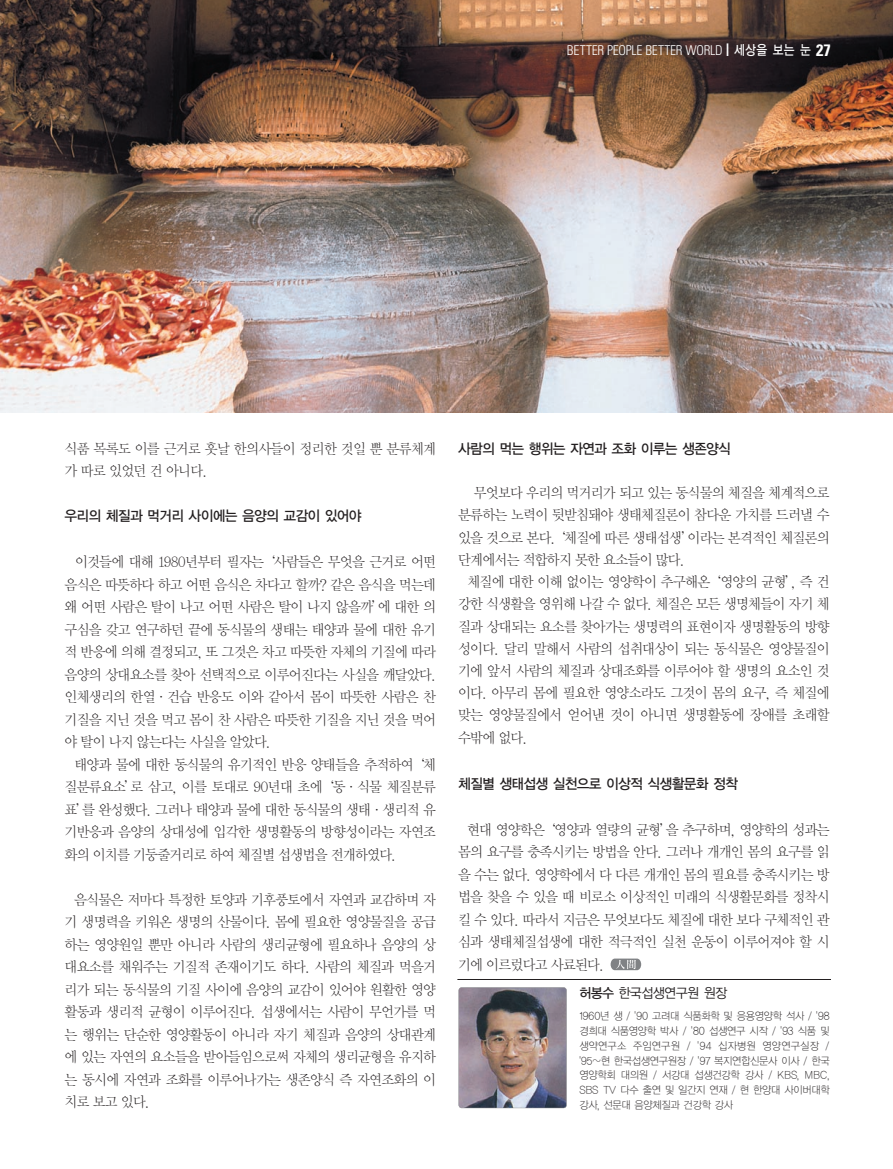
<style>
.page{position:relative;width:893px;height:1169px;background:#fff}
.page>*{position:absolute;margin:0;border:0;box-sizing:border-box;transform-origin:0 0}
.t1{font:14.25px/22.5px "Y Mj O11";letter-spacing:-.105em;color:#231f20;text-align:justify;scale:.95 1}
.t2{font:14.25px "YGO13";letter-spacing:-.11em;color:#231f20;scale:.95 1}
.t3{font:300 condensed 13.5px "Univers";letter-spacing:-.02em;color:#fff}
.t4{font:13.5px "YGO12";letter-spacing:-.11em;color:#231f20;scale:.95 1}
.t5{font:10.5px/14.7px "YGO11";letter-spacing:-.1em;color:#231f20;text-align:justify;scale:.95 1}
.s1{font-family:"Frutiger";font-weight:400;font-size:18px}
.s2{font-family:"YGO13";font-weight:400;font-stretch:normal}
.s3{font-weight:700;font-size:16.5px}
.s4{font-family:"YGO13"}
</style>
<div class="page">
<img style="left:0;top:0;width:892px;height:412px">
<svg style="left:610px;top:958px;width:31px;height:12px"></svg>
<img style="left:458px;top:987px;width:108px;height:121px;border-radius:3px">
<div style="left:458px;top:987px;width:108px;height:121px;border:1px solid #939598;border-radius:3px"></div>
<hr style="left:457px;top:979px;width:374px;height:1px;background:#231f20">
<p class="t3" style="left:567px;top:45px;width:265px">BETTER PEOPLE BETTER WORLD <span class="s1">I</span> <span class="s2">세상을 보는 눈</span> <span class="s3">27</span></p>
<p class="t1" style="left:64px;top:438px;width:393px">식품 목록도 이를 근거로 훗날 한의사들이 정리한 것일 뿐 분류체계 가 따로 있었던 건 아니다.</p>
<p class="t2" style="left:64px;top:509px;width:315px">우리의 체질과 먹거리 사이에는 음양의 교감이 있어야</p>
<p class="t1" style="left:64px;top:551px;width:393px;text-indent:10px">이것들에 대해 1980년부터 필자는‘사람들은 무엇을 근거로 어떤 음식은 따뜻하다 하고 어떤 음식은 차다고 할까? 같은 음식을 먹는데 왜 어떤 사람은 탈이 나고 어떤 사람은 탈이 나지 않을까’에 대한 의 구심을 갖고 연구하던 끝에 동식물의 생태는 태양과 물에 대한 유기 적 반응에 의해 결정되고, 또 그것은 차고 따뜻한 자체의 기질에 따라 음양의 상대요소를 찾아 선택적으로 이루어진다는 사실을 깨달았다. 인체생리의 한열∙건습 반응도 이와 같아서 몸이 따뜻한 사람은 찬 기질을 지닌 것을 먹고 몸이 찬 사람은 따뜻한 기질을 지닌 것을 먹어 야 탈이 나지 않는다는 사실을 알았다.</p>
<p class="t1" style="left:64px;top:754px;width:393px;text-indent:10px">태양과 물에 대한 동식물의 유기적인 반응 양태들을 추적하여‘체 질분류요소’로 삼고, 이를 토대로 90년대 초에‘동∙식물 체질분류 표’를 완성했다. 그러나 태양과 물에 대한 동식물의 생태∙생리적 유 기반응과 음양의 상대성에 입각한 생명활동의 방향성이라는 자연조 화의 이치를 기둥줄거리로 하여 체질별 섭생법을 전개하였다.</p>
<p class="t1" style="left:64px;top:889px;width:393px;text-indent:10px">음식물은 저마다 특정한 토양과 기후풍토에서 자연과 교감하며 자 기 생명력을 키워온 생명의 산물이다. 몸에 필요한 영양물질을 공급 하는 영양원일 뿐만 아니라 사람의 생리균형에 필요하나 음양의 상 대요소를 채워주는 기질적 존재이기도 하다. 사람의 체질과 먹을거 리가 되는 동식물의 기질 사이에 음양의 교감이 있어야 원활한 영양 활동과 생리적 균형이 이루어진다. 섭생에서는 사람이 무언가를 먹 는 행위는 단순한 영양활동이 아니라 자기 체질과 음양의 상대관계 에 있는 자연의 요소들을 받아들임으로써 자체의 생리균형을 유지하 는 동시에 자연과 조화를 이루어나가는 생존양식 즉 자연조화의 이 치로 보고 있다.</p>
<p class="t2" style="left:458px;top:442px;width:289px">사람의 먹는 행위는 자연과 조화 이루는 생존양식</p>
<p class="t1" style="left:458px;top:483px;width:393px;text-indent:16px">무엇보다 우리의 먹거리가 되고 있는 동식물의 체질을 체계적으로 분류하는 노력이 뒷받침돼야 생태체질론이 참다운 가치를 드러낼 수 있을 것으로 본다. ‘체질에 따른 생태섭생’이라는 본격적인 체질론의 단계에서는 적합하지 못한 요소들이 많다.</p>
<p class="t1" style="left:458px;top:571px;width:393px;text-indent:9px">체질에 대한 이해 없이는 영양학이 추구해온‘영양의 균형’, 즉 건 강한 식생활을 영위해 나갈 수 없다. 체질은 모든 생명체들이 자기 체 질과 상대되는 요소를 찾아가는 생명력의 표현이자 생명활동의 방향 성이다. 달리 말해서 사람의 섭취대상이 되는 동식물은 영양물질이 기에 앞서 사람의 체질과 상대조화를 이루어야 할 생명의 요소인 것 이다. 아무리 몸에 필요한 영양소라도 그것이 몸의 요구, 즉 체질에 맞는 영양물질에서 얻어낸 것이 아니면 생명활동에 장애를 초래할 수밖에 없다.</p>
<p class="t2" style="left:458px;top:777px;width:297px">체질별 생태섭생 실천으로 이상적 식생활문화 정착</p>
<p class="t1" style="left:458px;top:819px;width:393px;text-indent:9px">현대 영양학은‘영양과 열량의 균형’을 추구하며, 영양학의 성과는 몸의 요구를 충족시키는 방법을 안다. 그러나 개개인 몸의 요구를 읽 을 수는 없다. 영양학에서 다 다른 개개인 몸의 필요를 충족시키는 방 법을 찾을 수 있을 때 비로소 이상적인 미래의 식생활문화를 정착시 킬 수 있다. 따라서 지금은 무엇보다도 체질에 대한 보다 구체적인 관 심과 생태체질섭생에 대한 적극적인 실천 운동이 이루어져야 할 시 기에 이르렀다고 사료된다.</p>
<p class="t4" style="left:579px;top:987px;width:158px"><span class="s4">허봉수</span> 한국섭생연구원 원장</p>
<p class="t5" style="left:579px;top:1009px;width:266px">1960년 생 / '90 고려대 식품화학 및 응용영양학 석사 / '98 경희대 식품영양학 박사 / '80 섭생연구 시작 / '93 식품 및 생약연구소 주임연구원 / '94 십자병원 영양연구실장 / '95~현 한국섭생연구원장 / '97 복지연합신문사 이사 / 한국 영양학회 대의원 / 서강대 섭생건강학 강사 / KBS, MBC, SBS TV 다수 출연 및 일간지 연재 / 현 한양대 사이버대학 강사, 선문대 음양체질과 건강학 강사</p>
</div>
